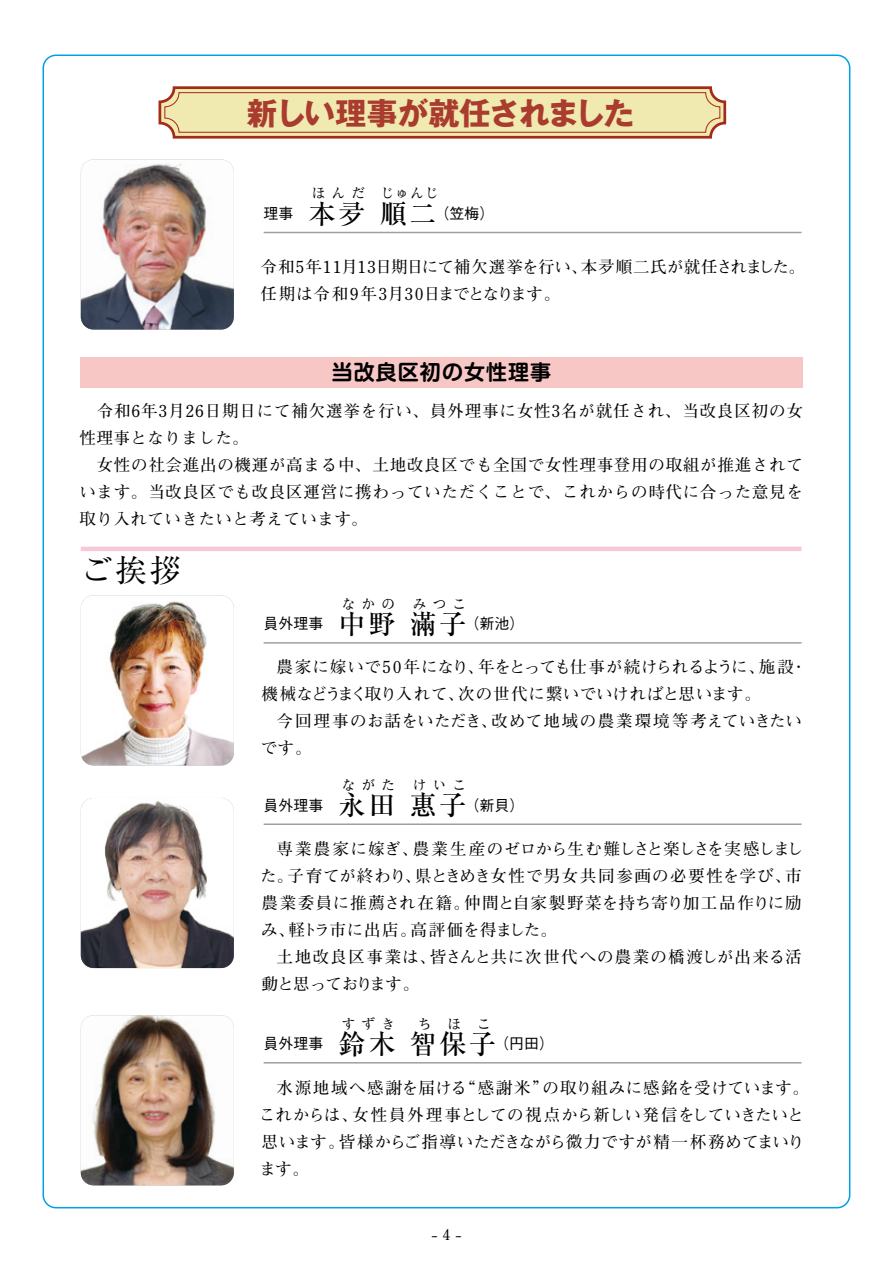
<style>
.page{position:relative;width:893px;height:1263px;background:#fff}
.page>*{position:absolute;margin:0;border:0;box-sizing:border-box;transform-origin:0 0}
.t1{font:31.5px "Ryumin Pro";color:#000}
.t2{font:700 31.05px "Gothic MB101 Pro";letter-spacing:-.045em;color:#aa3b2f}
.t3{font:500 27px "Ryumin Pro";letter-spacing:.535em;color:#000}
.t4{font:700 21px "Shin M Go Pro De";letter-spacing:.05em;color:#000}
.t5{font:700 16.5px/27px "Futo Min A101 Pro";letter-spacing:.045em;color:#000}
.t6{font:700 16.5px/27px "Futo Min A101 Pro";letter-spacing:.01em;color:#000}
.t7{font:700 16.5px/27px "Futo Min A101 Pro";letter-spacing:.025em;color:#000}
.t8{font:700 16.5px/27px "Futo Min A101 Pro";letter-spacing:.005em;color:#000}
.t9{font:500 15px "Gothic BBB Pro";color:#000}
.t10{font:700 15px "Futo Min A101 Pro";color:#000}
.t11{font:500 13.5px "Ryumin Pro";letter-spacing:.465em;color:#000}
.s1{font-family:"Ryumin Pro";font-size:27px}
</style>
<div class="page">
<div style="left:80px;top:357px;width:723px;height:30px;background:#f7c7c6"></div>
<div style="left:160px;top:88px;width:565px;height:49px;background:#f0eab0;border-radius:14px"></div>
<div style="left:159px;top:86px;width:567px;height:53px;border:3px solid #a42a19;border-radius:14px"></div>
<div style="left:164px;top:92px;width:556px;height:41px;border:1px solid #a42a19;border-radius:14px"></div>
<img style="left:81px;top:159px;width:153px;height:171px">
<img style="left:81px;top:595px;width:153px;height:170px">
<img style="left:81px;top:798px;width:153px;height:170px">
<img style="left:81px;top:1015px;width:153px;height:170px">
<hr style="left:264px;top:642px;width:537px;height:2px;background:#9fa0a0">
<hr style="left:264px;top:232px;width:537px;height:1px;background:#9fa0a0">
<hr style="left:81px;top:547px;width:720px;height:4px;background:#f7c8d6">
<hr style="left:264px;top:823px;width:537px;height:2px;background:#9fa0a0">
<hr style="left:264px;top:1062px;width:537px;height:1px;background:#9fa0a0">
<h2 class="t2" style="left:247px;top:87px;width:389px">新しい理事が就任されました</h2>
<p class="t11" style="left:312px;top:183px;width:55px">ほんだ</p>
<h3 class="t3" style="left:338px;top:192px;width:70px">夛順</h3>
<p class="t11" style="left:380px;top:183px;width:60px">じゅんじ</p>
<p class="t9" style="left:409px;top:202px;width:86px"><span class="s1">二</span>（笠梅）</p>
<p class="t9" style="left:264px;top:202px;width:73px">理事　<span class="s1">本</span></p>
<p class="t8" style="left:261px;top:251px;width:546px">令和5年11月13日期日にて補欠選挙を行い、本夛順二氏が就任されました。任期は令和9年3月30日までとなります。</p>
<p class="t4" style="left:332px;top:355px;width:221px">当改良区初の女性理事</p>
<p class="t5" style="left:79px;top:396px;width:725px">　令和6年3月26日期日にて補欠選挙を行い、員外理事に女性3名が就任され、当改良区初の女性理事となりました。<br>　女性の社会進出の機運が高まる中、土地改良区でも全国で女性理事登用の取組が推進されています。当改良区でも改良区運営に携わっていただくことで、これからの時代に合った意見を取り入れていきたいと考えています。</p>
<h1 class="t1" style="left:81px;top:545px;width:102px">ご挨拶</h1>
<p class="t11" style="left:342px;top:593px;width:55px">なかの</p>
<h3 class="t3" style="left:368px;top:603px;width:70px">野滿</h3>
<p class="t11" style="left:413px;top:593px;width:55px">みつこ</p>
<p class="t9" style="left:439px;top:612px;width:86px"><span class="s1">子</span>（新池）</p>
<p class="t9" style="left:264px;top:612px;width:103px">員外理事　<span class="s1">中</span></p>
<p class="t7" style="left:261px;top:651px;width:547px;text-indent:15px">農家に嫁いで50年になり、年をとっても仕事が続けられるように、施設・機械などうまく取り入れて、次の世代に繋いでいければと思います。</p>
<p class="t5" style="left:261px;top:705px;width:543px;text-indent:16px">今回理事のお話をいただき、改めて地域の農業環境等考えていきたいです。</p>
<p class="t11" style="left:342px;top:774px;width:55px">ながた</p>
<h3 class="t3" style="left:368px;top:784px;width:70px">田惠</h3>
<p class="t11" style="left:413px;top:774px;width:55px">けいこ</p>
<p class="t9" style="left:439px;top:793px;width:86px"><span class="s1">子</span>（新貝）</p>
<p class="t9" style="left:264px;top:793px;width:103px">員外理事　<span class="s1">永</span></p>
<p class="t5" style="left:260px;top:833px;width:544px;text-align:justify;text-indent:16px">専業農家に嫁ぎ、農業生産のゼロから生む難しさと楽しさを実感しました。子育てが終わり、県ときめき女性で男女共同参画の必要性を学び、市農業委員に推薦され在籍。仲間と自家製野菜を持ち寄り加工品作りに励み、軽トラ市に出店。高評価を得ました。</p>
<p class="t5" style="left:261px;top:941px;width:541px;text-indent:15px">土地改良区事業は、皆さんと共に次世代への農業の橋渡しが出来る活動と思っております。</p>
<p class="t11" style="left:342px;top:1013px;width:55px">すずき</p>
<h3 class="t3" style="left:368px;top:1022px;width:100px">木智保</h3>
<p class="t11" style="left:418px;top:1013px;width:15px">ち</p>
<p class="t11" style="left:448px;top:1013px;width:45px">ほ こ</p>
<p class="t9" style="left:469px;top:1032px;width:86px"><span class="s1">子</span>（円田）</p>
<p class="t9" style="left:264px;top:1032px;width:103px">員外理事　<span class="s1">鈴</span></p>
<p class="t6" style="left:259px;top:1072px;width:552px;text-indent:17px">水源地域へ感謝を届ける“感謝米”の取り組みに感銘を受けています。これからは、女性員外理事としての視点から新しい発信をしていきたいと思います。皆様からご指導いただきながら微力ですが精一杯務めてまいります。</p>
<p class="t10" style="left:431px;top:1223px;width:32px">- 4 -</p>
</div>
